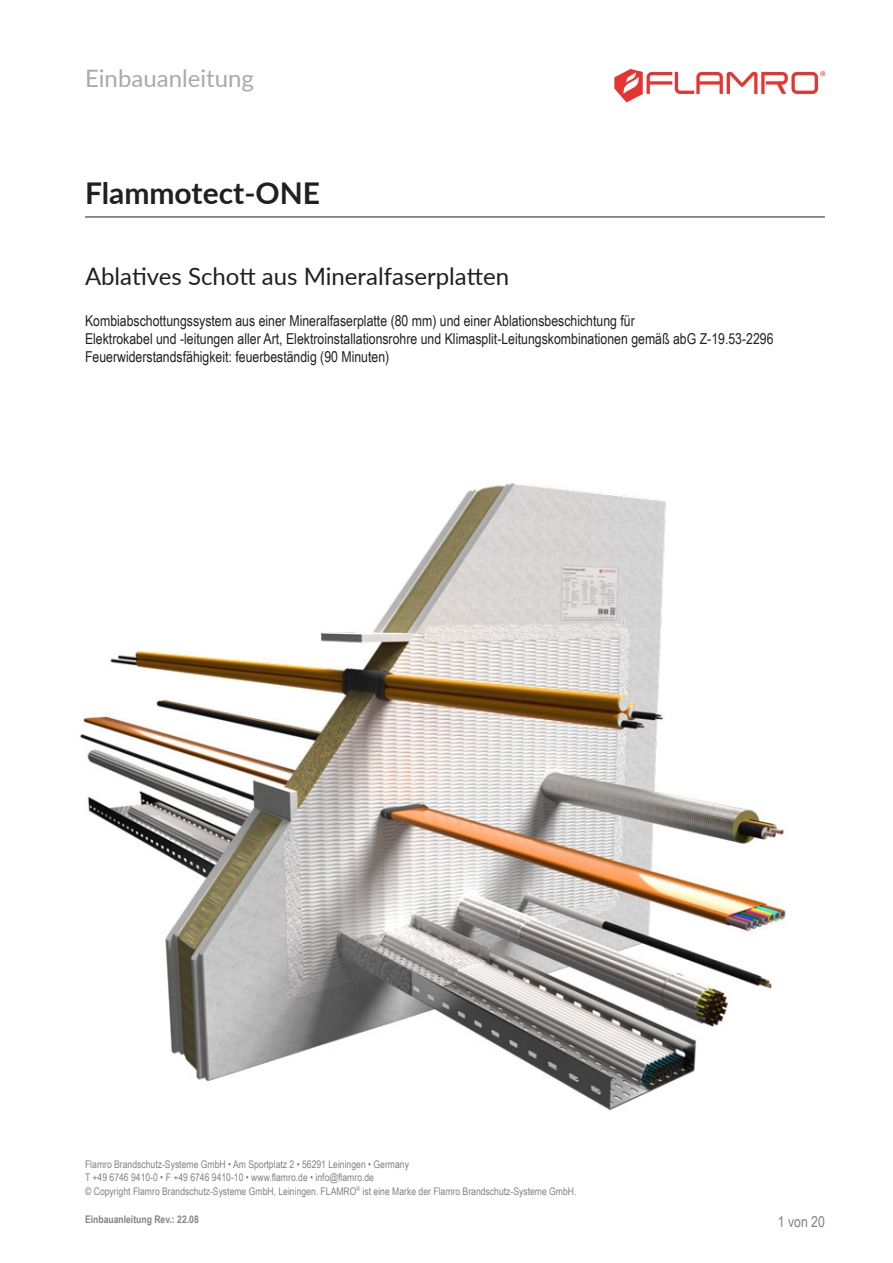
<style>
.page{position:relative;width:893px;height:1263px;background:#fff}
.page>*{position:absolute;margin:0;border:0;box-sizing:border-box;transform-origin:0 0}
.p___HL_Dokument{font:700 30px "Lato";color:#231f20}
.p___HL_Gruppierung{font:24px "Lato";color:#231f20}
.t1{font:24px "Lato";color:#a8a9ad}
.p___Deckblatt_Textra{font:15px/18px "Arial Narrow";color:#231f20}
.t2{font:15px "Arial Narrow";color:#808285}
.t3{font:10.5px/13.6px "Arial Narrow";color:#808285}
.p___Footer_links{font:700 10.5px "Arial Narrow";color:#808285}
</style>
<div class="page">
<hr style="left:85px;top:217px;width:740px;height:1px;background:#231f20">
<img style="left:80px;top:483px;width:706px;height:628px">
<svg style="left:614px;top:69px;width:211px;height:33px"></svg>
<h2 class="t1" style="left:85px;top:61px;width:170px">Einbauanleitung</h2>
<p class="p___HL_Dokument" style="left:85px;top:171px;width:237px">Flammotect-ONE</p>
<p class="p___HL_Gruppierung" style="left:85px;top:259px;width:426px">Ablatives Schott aus Mineralfaserplatten</p>
<p class="p___Deckblatt_Textra" style="left:85px;top:311px;width:690px">Kombiabschottungssystem aus einer Mineralfaserplatte (80 mm) und einer Ablationsbeschichtung für<br>Elektrokabel und -leitungen aller Art, Elektroinstallationsrohre und Klimasplit-Leitungskombinationen gemäß abG Z-19.53-2296</p>
<p class="p___Deckblatt_Textra" style="left:85px;top:347px;width:306px">Feuerwiderstandsfähigkeit: feuerbeständig (90 Minuten)</p>
<p class="t3" style="left:85px;top:1157px;width:493px">Flamro Brandschutz-Systeme GmbH • Am Sportplatz 2 • 56291 Leiningen • Germany<br>T +49 6746 9410-0 • F +49 6746 9410-10 • www.flamro.de • info@flamro.de<br>© Copyright Flamro Brandschutz-Systeme GmbH, Leiningen. FLAMRO<sup>®</sup> ist eine Marke der Flamro Brandschutz-Systeme GmbH.</p>
<p class="p___Footer_links" style="left:85px;top:1212px;width:115px">Einbauanleitung Rev.: 22.08</p>
<p class="t2" style="left:778px;top:1210px;width:49px">1 von 20</p>
</div>
